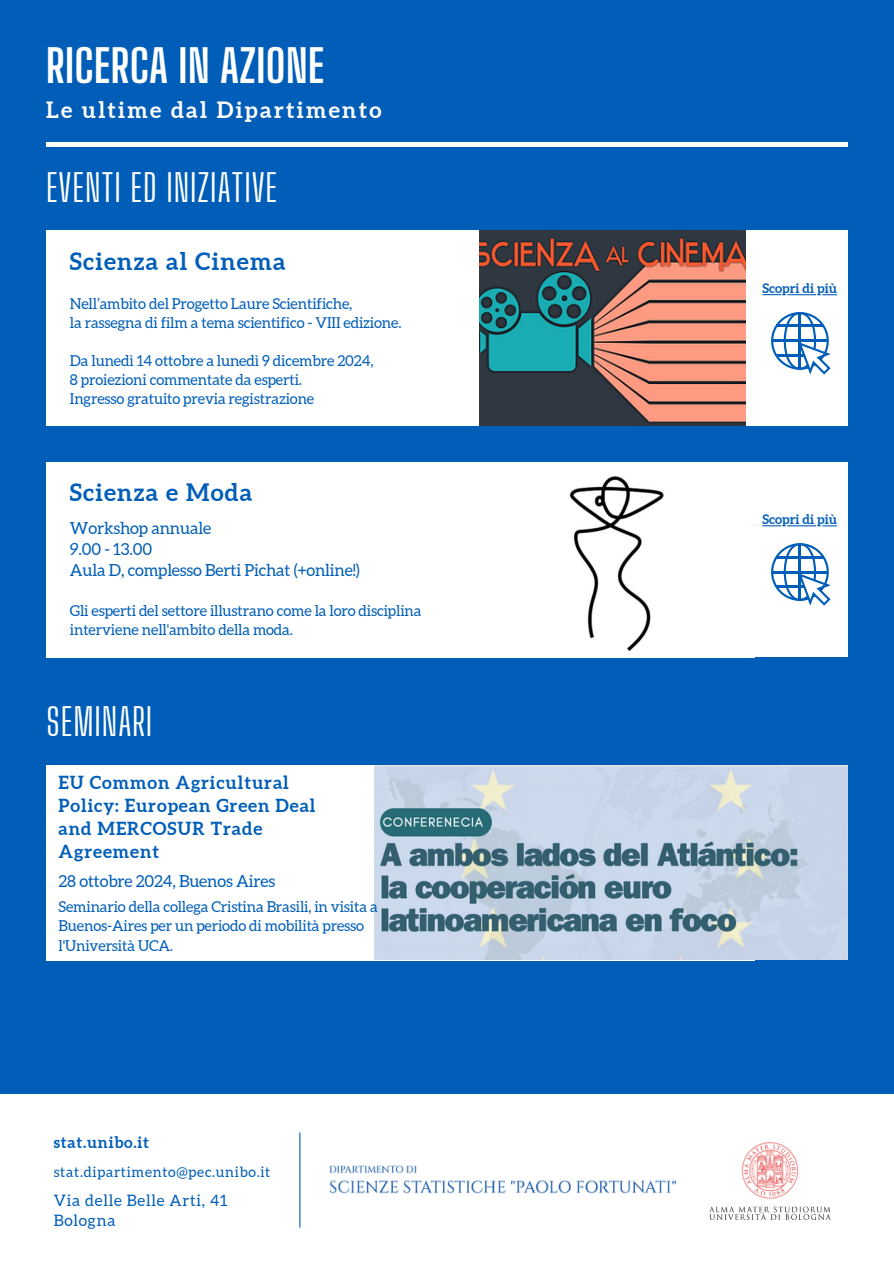
<style>
.page{position:relative;width:894px;height:1264px;background:#fff}
.page>*{position:absolute;margin:0;border:0;box-sizing:border-box;transform-origin:0 0}
.t1{font:700 45px "Big Shoulders Display";letter-spacing:.01em;color:#fff}
.t2{font:37.5px "Big Shoulders Display";letter-spacing:.025em;color:#fff}
.t3{font:700 24px "Aleo";letter-spacing:.05em;color:#005eb8}
.t4{font:700 22.5px "Aleo";letter-spacing:.1em;color:#fff}
.t5{font:700 18px/22.8px "Aleo";letter-spacing:.05em;color:#005eb8}
.t6{font:16.65px/21.3px "Aleo";letter-spacing:-.01em;color:#005eb8}
.t7{font:15.75px "Aleo";letter-spacing:.05em;color:#005eb8}
.t8{font:700 15.75px "Aleo";letter-spacing:.05em;color:#005eb8}
.t9{font:15px/19.2px "Aleo";letter-spacing:-.01em;color:#005eb8}
.t10{font:14.25px "Aleo";letter-spacing:.05em;color:#005eb8}
.t11{font:700 13.2px "Aleo";color:#005eb8}
.s1{font-style:italic}
</style>
<div class="page">
<div style="left:0;top:0;width:893px;height:1263px;background:#005eb8"></div>
<hr style="left:46px;top:143px;width:801px;height:3px;background:#fff">
<div style="left:46px;top:231px;width:708px;height:195px;background:#fff"></div>
<img style="left:479px;top:231px;width:246px;height:194px">
<svg style="left:725px;top:231px;width:122px;height:194px"></svg>
<div style="left:46px;top:462px;width:708px;height:195px;background:#fff"></div>
<img style="left:569px;top:476px;width:95px;height:176px">
<svg style="left:754px;top:462px;width:93px;height:194px"></svg>
<div style="left:46px;top:765px;width:708px;height:195px;background:#fff"></div>
<img style="left:375px;top:765px;width:472px;height:194px">
<hr style="left:762px;top:294px;width:74px;height:1px;background:#005eb8">
<hr style="left:762px;top:525px;width:74px;height:1px;background:#005eb8">
<div style="left:0;top:1094px;width:893px;height:169px;background:#fff"></div>
<img style="left:709px;top:1142px;width:121px;height:77px">
<img style="left:329px;top:1165px;width:347px;height:29px">
<hr style="left:299px;top:1132px;width:1px;height:95px;background:#005eb8">
<h1 class="t1" style="left:46px;top:38px;width:280px">RICERCA IN AZIONE</h1>
<h3 class="t4" style="left:46px;top:96px;width:337px">Le ultime dal Dipartimento</h3>
<p class="t2" style="left:46px;top:165px;width:233px">EVENTI ED INIZIATIVE</p>
<p class="t3" style="left:70px;top:247px;width:217px">Scienza al Cinema</p>
<h3 class="t9" style="left:70px;top:294px;width:284px">Nell’ambito del Progetto Laure Scientifiche,</h3>
<p class="t9" style="left:70px;top:313px;width:333px">la rassegna di film a tema scientifico - VIII edizione.</p>
<p class="t9" style="left:70px;top:351px;width:305px">Da lunedì 14 ottobre a lunedì 9 dicembre 2024,</p>
<p class="t9" style="left:70px;top:370px;width:233px">8 proiezioni commentate da esperti.</p>
<p class="t9" style="left:70px;top:389px;width:246px">Ingresso gratuito previa registrazione</p>
<h3 class="t3" style="left:70px;top:478px;width:184px">Scienza e Moda</h3>
<p class="t6" style="left:70px;top:517px;width:291px">Workshop annuale<br><span class="s1">9</span>.00 - 13.00<br>Aula D, complesso Berti Pichat (+online!)</p>
<p class="t9" style="left:70px;top:601px;width:353px">Gli esperti del settore illustrano come la loro disciplina interviene nell'ambito della moda.</p>
<p class="t2" style="left:46px;top:699px;width:108px">SEMINARI</p>
<p class="t5" style="left:59px;top:771px;width:258px">EU Common Agricultural<br>Policy: European Green Deal and MERCOSUR Trade<br>Agreement</p>
<h2 class="t6" style="left:59px;top:870px;width:218px">28 ottobre 2024, Buenos Aires</h2>
<h5 class="t9" style="left:59px;top:897px;width:320px">Seminario della collega Cristina Brasili, in visita a<br>Buenos-Aires per un periodo di mobilità presso l'Università UCA.</h5>
<p class="t8" style="left:54px;top:1133px;width:97px">stat.unibo.it</p>
<h6 class="t10" style="left:54px;top:1163px;width:218px">stat.dipartimento@pec.unibo.it</h6>
<p class="t7" style="left:54px;top:1191px;width:175px">Via delle Belle Arti, 41</p>
<p class="t7" style="left:54px;top:1211px;width:63px">Bologna</p>
<h2 class="t11" style="left:762px;top:281px;width:76px">Scopri di più</h2>
<p class="t11" style="left:762px;top:512px;width:76px">Scopri di più</p>
</div>
